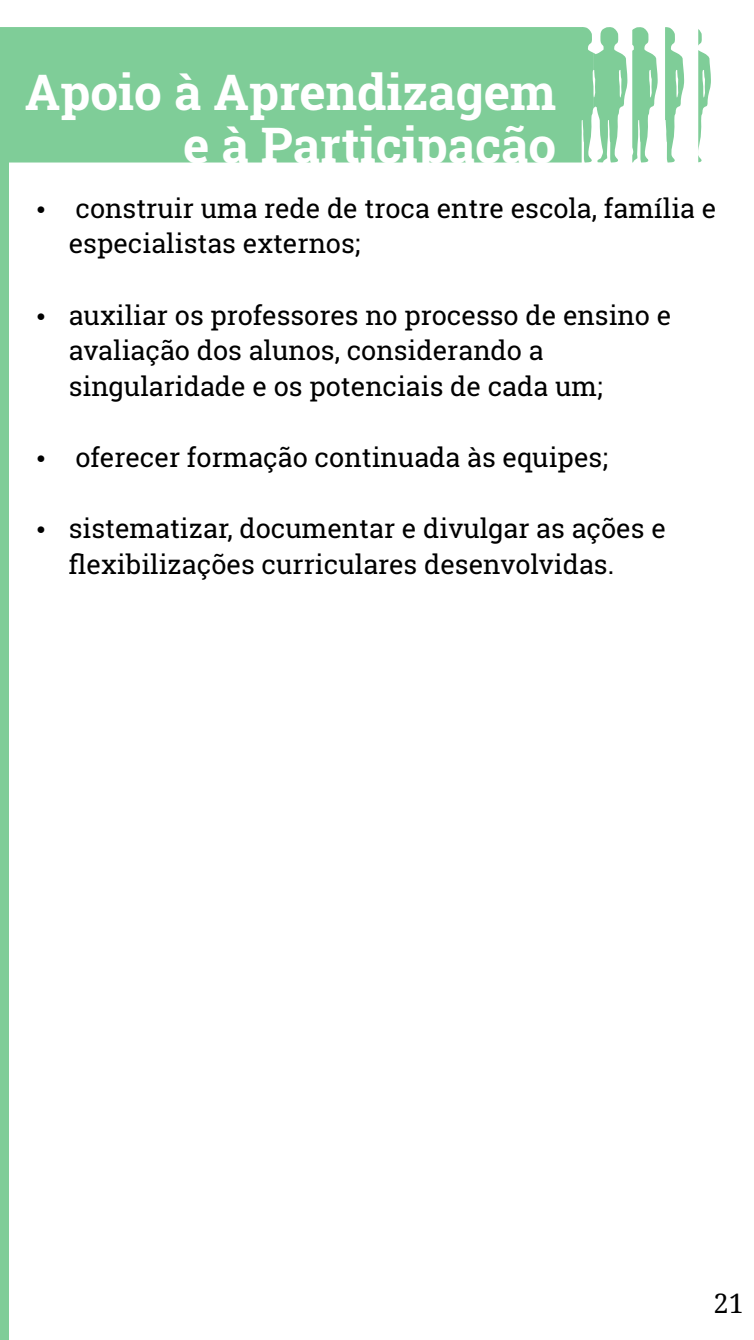
<style>
.page{position:relative;width:754px;height:1340px;background:#fff}
.page>*{position:absolute;margin:0;border:0;box-sizing:border-box;transform-origin:0 0}
.t1{font:700 49.5px/52.6px "Roboto Slab";color:#fff;text-align:right}
.t2{font:27px/35.6px "Roboto Slab";color:#000}
.t3{font:27px "Droid Serif";color:#000}
</style>
<div class="page">
<svg style="left:0;top:27px;width:710px;height:136px;background:#8ad1a1"></svg>
<div style="left:0;top:158px;width:8px;height:1181px;background:#7fcd98"></div>
<h1 class="t1" style="left:25px;top:65px;width:532px">Apoio à Aprendizagem e à Participação</h1>
<p class="t2" style="left:69px;top:189px;width:649px">construir uma rede de troca entre escola, família e especialistas externos;</p>
<p class="t2" style="left:69px;top:296px;width:603px">auxiliar os professores no processo de ensino e avaliação dos alunos, considerando a singularidade e os potenciais de cada um;</p>
<p class="t2" style="left:75px;top:439px;width:533px">oferecer formação continuada às equipes;</p>
<p class="t2" style="left:69px;top:510px;width:598px">sistematizar, documentar e divulgar as ações e flexibilizações curriculares desenvolvidas.</p>
<p class="t3" style="left:713px;top:1292px;width:32px">21</p>
</div>
